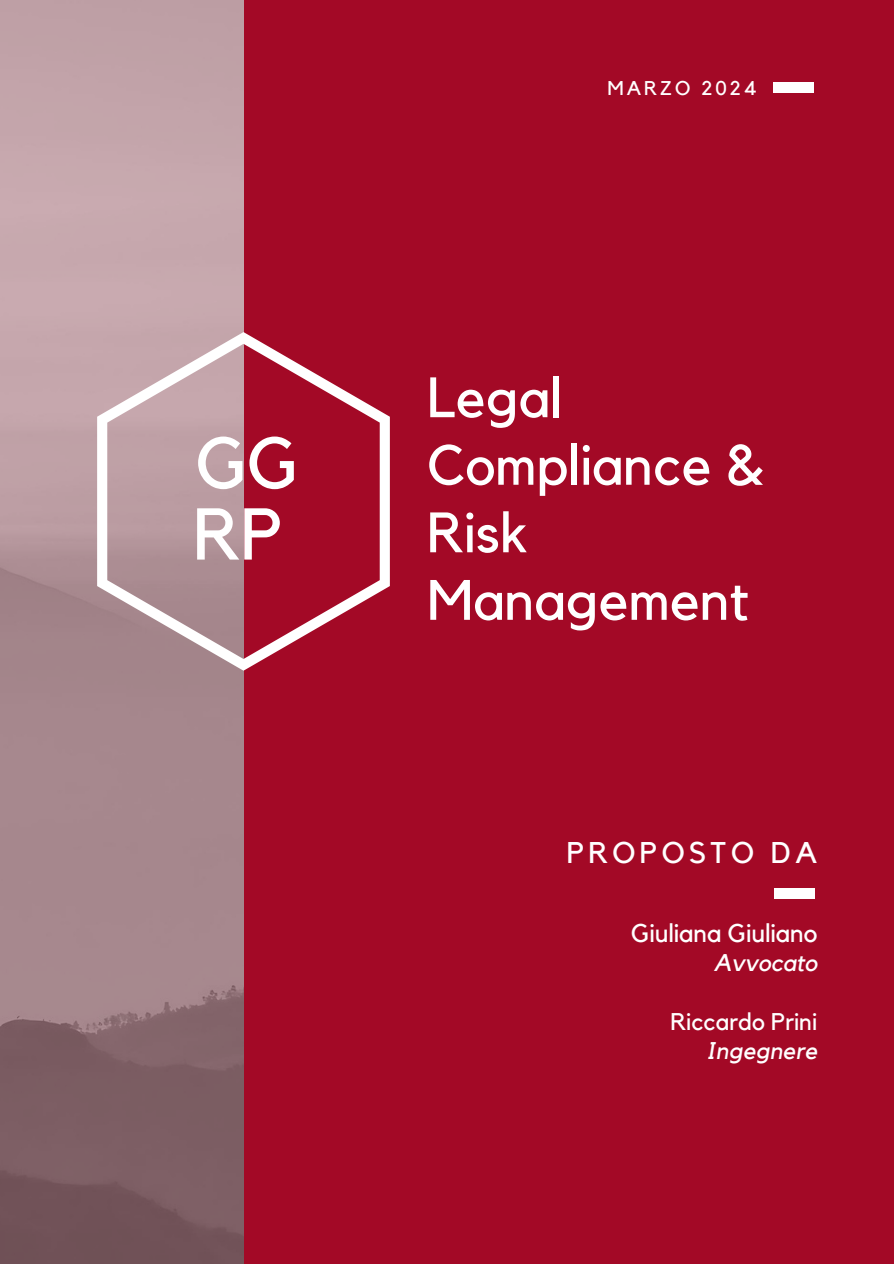
<style>
.page{position:relative;width:894px;height:1264px;background:#fff}
.page>*{position:absolute;margin:0;border:0;box-sizing:border-box;transform-origin:0 0}
.t1{font:72.3px/71.1px "Kollektif";color:#fff}
.t2{font:56.1px/67.5px "Kollektif";color:#fff}
.t3{font:29.85px "Kollektif";letter-spacing:.15em;color:#fff}
.t4{font:25.5px "Kollektif";color:#fff}
.t5{font:24px/29.2px "Kollektif";color:#fff;text-align:right}
.t6{font:italic 24px "Kollektif";color:#fff}
.t7{font:19.8px "Kollektif";letter-spacing:.15em;color:#fff}
.s1{font-style:italic}
</style>
<div class="page">
<div style="left:0;top:0;width:893px;height:1263px;background:#a30926"></div>
<img style="left:0;top:0;width:244px;height:1263px">
<svg style="left:97px;top:333px;width:293px;height:337px"></svg>
<div style="left:773px;top:82px;width:40px;height:10px;background:#fff"></div>
<div style="left:773px;top:888px;width:41px;height:10px;background:#fff"></div>
<p class="t1" style="left:193px;top:430px;width:107px">GG<br>RP</p>
<p class="t7" style="left:607px;top:79px;width:151px">MARZO 2024</p>
<p class="t2" style="left:427px;top:366px;width:338px">Legal<br>Compliance &amp;<br>Risk<br>Management</p>
<h1 class="t3" style="left:566px;top:838px;width:252px">PROPOSTO DA</h1>
<h2 class="t4" style="left:631px;top:921px;width:187px">Giuliana Giuliano</h2>
<h2 class="t6" style="left:713px;top:951px;width:105px">Avvocato</h2>
<h3 class="t5" style="left:670px;top:1007px;width:148px">Riccardo Prini<br><span class="s1">Ingegnere</span></h3>
</div>
